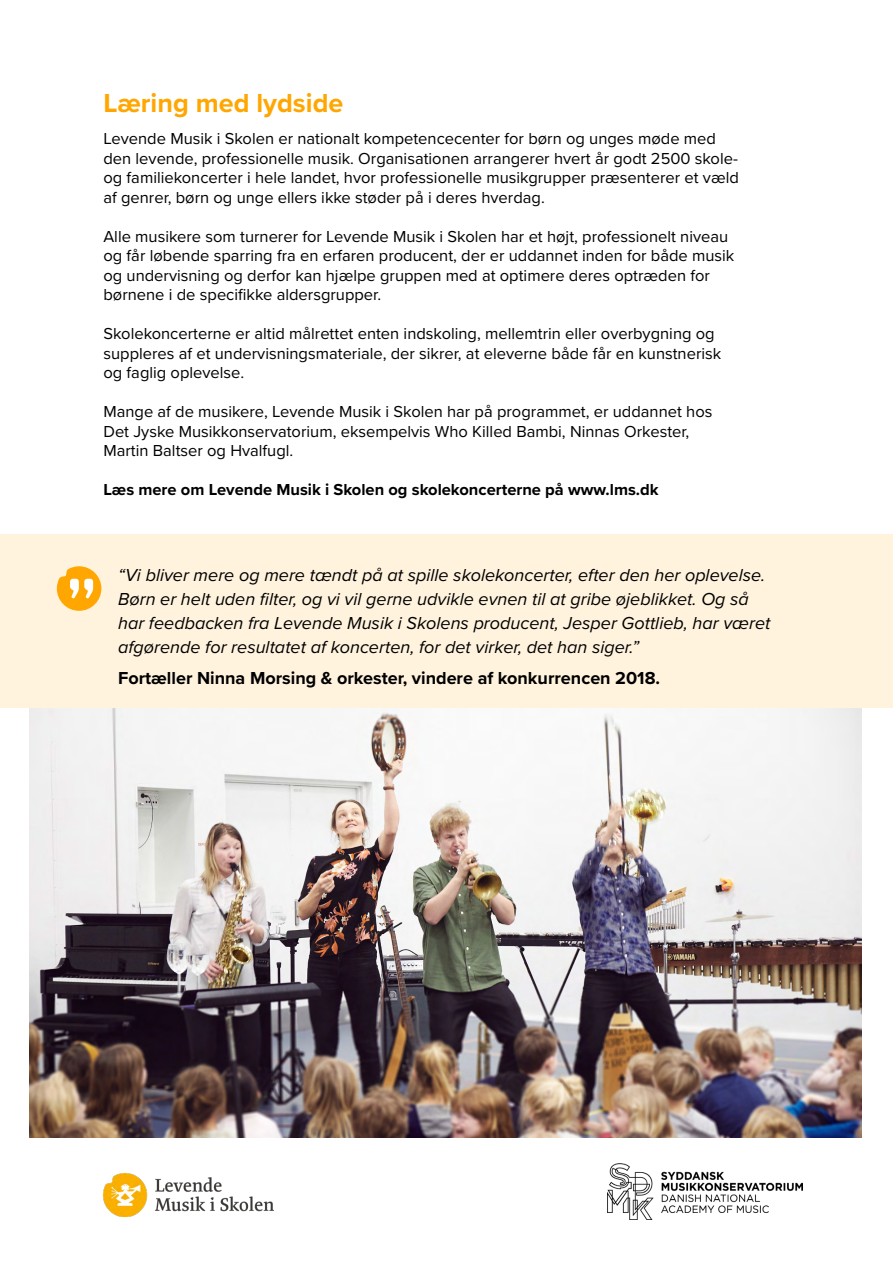
<style>
.page{position:relative;width:893px;height:1263px;background:#fff}
.page>*{position:absolute;margin:0;border:0;box-sizing:border-box;transform-origin:0 0}
.t1{font:700 27px "Proxima Nova";color:#ffa600}
.t2{font:italic 18px/24px "Proxima Nova";color:#000}
.t3{font:700 18px "Proxima Nova";color:#000}
.t4{font:16.5px/19.5px "Proxima Nova";color:#000}
.t5{font:700 16.5px "Proxima Nova";color:#000}
</style>
<div class="page">
<img style="left:103px;top:1173px;width:171px;height:44px">
<div style="left:0;top:534px;width:893px;height:174px;background:#fff3de"></div>
<img style="left:30px;top:708px;width:831px;height:430px">
<svg style="left:57px;top:566px;width:44px;height:45px"></svg>
<img style="left:607px;top:1163px;width:195px;height:56px">
<h1 class="t1" style="left:103px;top:83px;width:241px">Læring med lydside</h1>
<p class="t4" style="left:103px;top:128px;width:637px">Levende Musik i Skolen er nationalt kompetencecenter for børn og unges møde med den levende, professionelle musik. Organisationen arrangerer hvert år godt 2500 skole&shy;og familiekoncerter i hele landet, hvor professionelle musikgrupper præsenterer et væld af genrer, børn og unge ellers ikke støder på i deres hverdag.</p>
<p class="t4" style="left:103px;top:226px;width:632px">Alle musikere som turnerer for Levende Musik i Skolen har et højt, professionelt niveau og får løbende sparring fra en erfaren producent, der er uddannet inden for både musik og undervisning og derfor kan hjælpe gruppen med at optimere deres optræden for børnene i de specifikke aldersgrupper.</p>
<p class="t4" style="left:103px;top:323px;width:619px">Skolekoncerterne er altid målrettet enten indskoling, mellemtrin eller overbygning og suppleres af et undervisningsmateriale, der sikrer, at eleverne både får en kunstnerisk og faglig oplevelse.</p>
<p class="t4" style="left:103px;top:401px;width:610px">Mange af de musikere, Levende Musik i Skolen har på programmet, er uddannet hos<br>Det Jyske Musikkonservatorium, eksempelvis Who Killed Bambi, Ninnas Orkester,<br>Martin Baltser og Hvalfugl.</p>
<p class="t5" style="left:103px;top:478px;width:557px">Læs mere om Levende Musik i Skolen og skolekoncerterne på www.lms.dk</p>
<p class="t2" style="left:118px;top:562px;width:654px">“Vi bliver mere og mere tændt på at spille skolekoncerter, efter den her oplevelse.<br>Børn er helt uden filter, og vi vil gerne udvikle evnen til at gribe øjeblikket. Og så har feedbacken fra Levende Musik i Skolens producent, Jesper Gottlieb, har været afgørende for resultatet af koncerten, for det virker, det han siger.”</p>
<p class="t3" style="left:118px;top:664px;width:544px">Fortæller Ninna Morsing &amp; orkester, vindere af konkurrencen 2018.</p>
</div>
